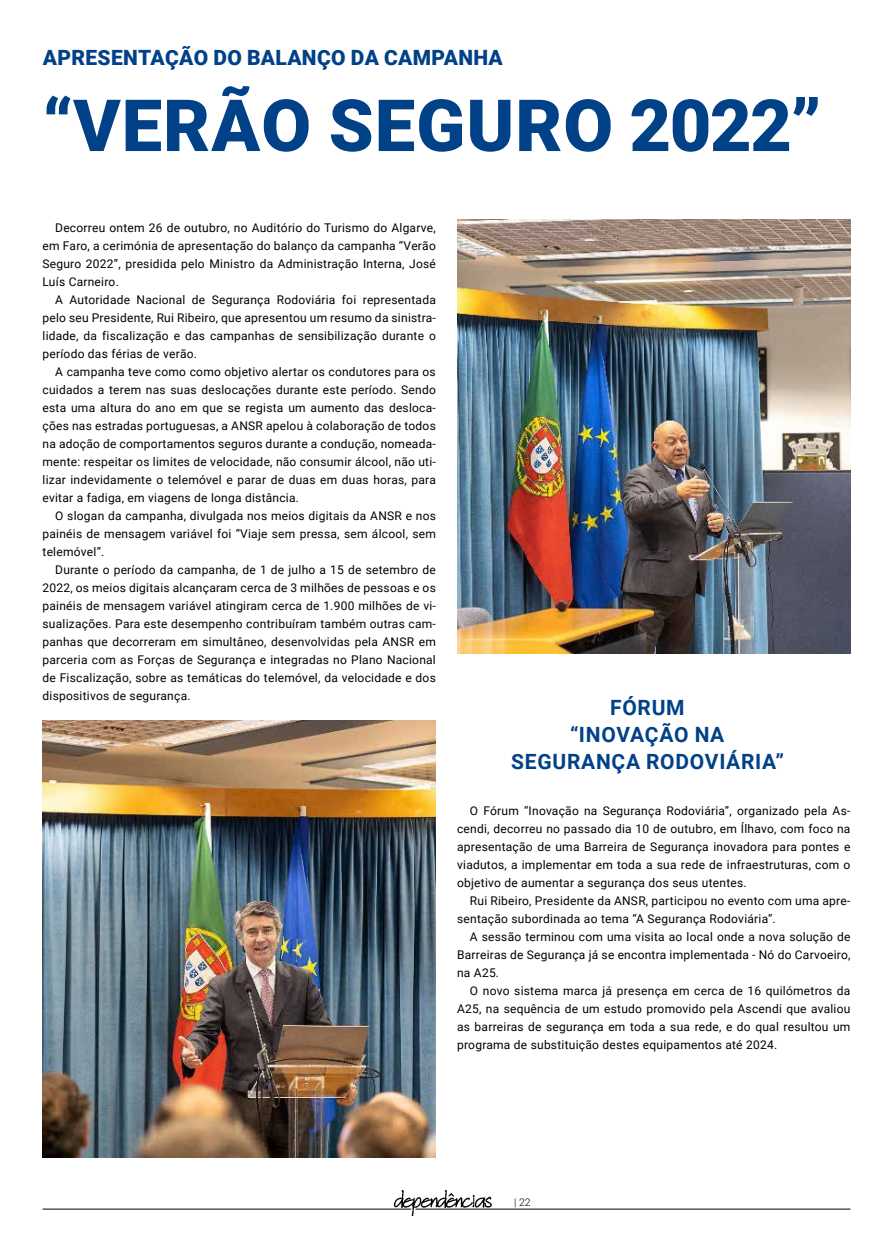
<style>
.page{position:relative;width:893px;height:1251px;background:#fff}
.page>*{position:absolute;margin:0;border:0;box-sizing:border-box;transform-origin:0 0}
.t1{font:900 72px "Roboto";letter-spacing:.015em;color:#004188}
.t2{font:700 21px/27px "Roboto";letter-spacing:.035em;color:#004188;text-align:center}
.t3{font:900 21px "Roboto";letter-spacing:.015em;color:#004188}
.t4{font:12px/18px "Roboto";letter-spacing:.02em;color:#000;text-align:justify}
.t5{font:300 10.5px "Roboto";color:#000}
</style>
<div class="page">
<img style="left:387px;top:1190px;width:110px;height:25px">
<hr style="left:43px;top:1208px;width:368px;height:1px;background:#000">
<hr style="left:415px;top:1208px;width:435px;height:1px;background:#000">
<img style="left:43px;top:720px;width:393px;height:437px">
<img style="left:457px;top:219px;width:393px;height:434px">
<h2 class="t3" style="left:43px;top:42px;width:462px">APRESENTAÇÃO DO BALANÇO DA CAMPANHA</h2>
<h1 class="t1" style="left:43px;top:75px;width:780px">“VERÃO SEGURO 2022”</h1>
<p class="t4" style="left:43px;top:218px;width:395px;text-indent:13px">Decorreu ontem 26 de outubro, no Auditório do Turismo do Algarve, em Faro, a cerimónia de apresentação do balanço da campanha “Verão Seguro 2022”, presidida pelo Ministro da Administração Interna, José Luís Carneiro.</p>
<p class="t4" style="left:43px;top:290px;width:395px;text-indent:13px">A Autoridade Nacional de Segurança Rodoviária foi representada pelo seu Presidente, Rui Ribeiro, que apresentou um resumo da sinistra&shy;lidade, da fiscalização e das campanhas de sensibilização durante o período das férias de verão.</p>
<p class="t4" style="left:43px;top:362px;width:395px;text-indent:13px">A campanha teve como como objetivo alertar os condutores para os cuidados a terem nas suas deslocações durante este período. Sendo esta uma altura do ano em que se regista um aumento das desloca&shy;ções nas estradas portuguesas, a ANSR apelou à colaboração de todos na adoção de comportamentos seguros durante a condução, nomeada&shy;mente: respeitar os limites de velocidade, não consumir álcool, não uti&shy;lizar indevidamente o telemóvel e parar de duas em duas horas, para evitar a fadiga, em viagens de longa distância.</p>
<p class="t4" style="left:43px;top:506px;width:395px;text-indent:13px">O slogan da campanha, divulgada nos meios digitais da ANSR e nos painéis de mensagem variável foi “Viaje sem pressa, sem álcool, sem telemóvel”.</p>
<p class="t4" style="left:43px;top:560px;width:395px;text-indent:13px">Durante o período da campanha, de 1 de julho a 15 de setembro de 2022, os meios digitais alcançaram cerca de 3 milhões de pessoas e os painéis de mensagem variável atingiram cerca de 1.900 milhões de vi&shy;sualizações. Para este desempenho contribuíram também outras cam&shy;panhas que decorreram em simultâneo, desenvolvidas pela ANSR em parceria com as Forças de Segurança e integradas no Plano Nacional de Fiscalização, sobre as temáticas do telemóvel, da velocidade e dos dispositivos de segurança.</p>
<h2 class="t2" style="left:511px;top:692px;width:274px">FÓRUM<br>“INOVAÇÃO NA<br>SEGURANÇA RODOVIÁRIA”</h2>
<p class="t4" style="left:457px;top:801px;width:395px;text-indent:13px">O Fórum “Inovação na Segurança Rodoviária”, organizado pela As&shy;cendi, decorreu no passado dia 10 de outubro, em Ílhavo, com foco na apresentação de uma Barreira de Segurança inovadora para pontes e viadutos, a implementar em toda a sua rede de infraestruturas, com o objetivo de aumentar a segurança dos seus utentes.</p>
<p class="t4" style="left:457px;top:891px;width:395px;text-indent:13px">Rui Ribeiro, Presidente da ANSR, participou no evento com uma apre&shy;sentação subordinada ao tema “A Segurança Rodoviária”.</p>
<p class="t4" style="left:457px;top:927px;width:395px;text-indent:13px">A sessão terminou com uma visita ao local onde a nova solução de Barreiras de Segurança já se encontra implementada - Nó do Carvoeiro, na A25.</p>
<p class="t4" style="left:457px;top:981px;width:395px;text-indent:13px">O novo sistema marca já presença em cerca de 16 quilómetros da A25, na sequência de um estudo promovido pela Ascendi que avaliou as barreiras de segurança em toda a sua rede, e do qual resultou um programa de substituição destes equipamentos até 2024.</p>
<p class="t5" style="left:514px;top:1194px;width:18px">| 22</p>
</div>
